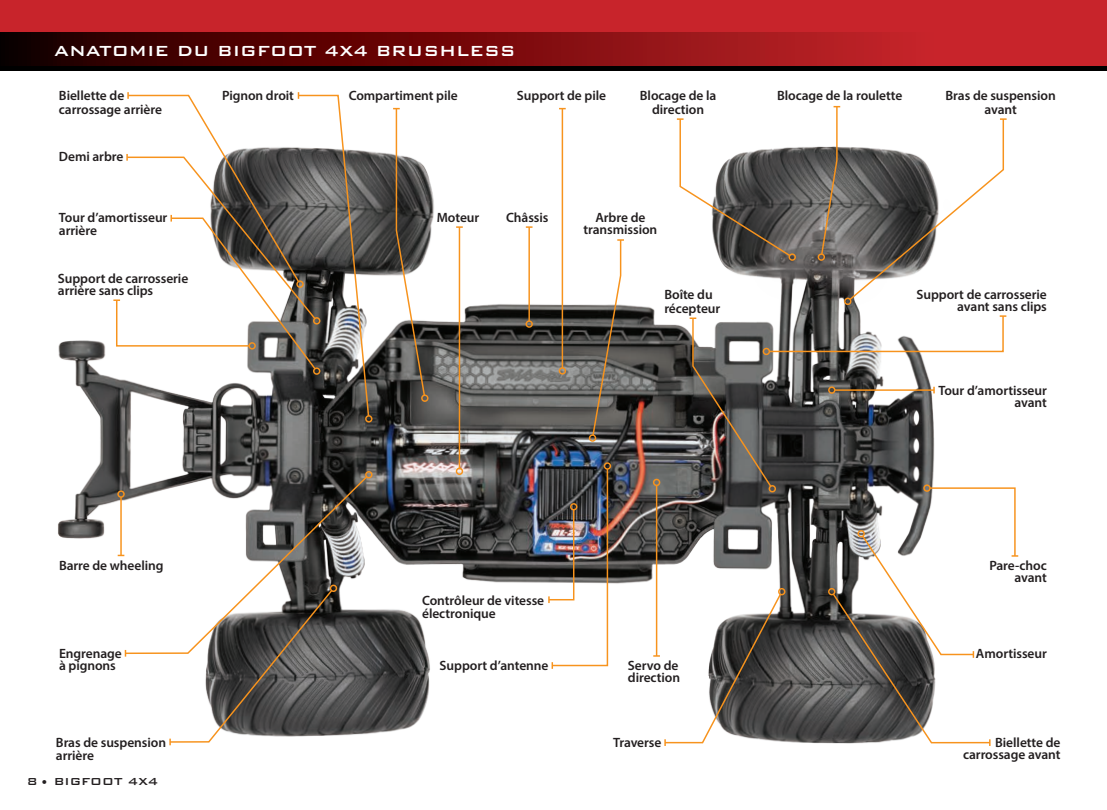
<style>
.page{position:relative;width:1107px;height:810px;background:#fff}
.page>*{position:absolute;margin:0;border:0;box-sizing:border-box;transform-origin:0 0}
.t1{font:500 19.5px "Bank Gothic BT";color:#fff}
.t2{font:600 13.5px/13.5px "Myriad Pro";letter-spacing:-.005em;color:#231f20}
.t3{font:500 13.5px "Bank Gothic BT";color:#231f20}
</style>
<div class="page">
<div style="left:0;top:0;width:1107px;height:70px;background:#000"></div>
<div style="left:0;top:0;width:1107px;height:51px;background:#c8242b"></div>
<svg style="left:0;top:32px;width:1107px;height:34px;background:#7f0f12"></svg>
<img style="left:58px;top:106px;width:961px;height:640px">
<hr style="left:459px;top:227px;width:1px;height:241px;background:#f7931d">
<svg style="left:456px;top:226px;width:7px;height:2px"></svg>
<div style="left:456px;top:468px;width:7px;height:7px;border:1px solid #f7931d;border-radius:50%"></div>
<svg style="left:124px;top:475px;width:245px;height:180px"></svg>
<div style="left:365px;top:471px;width:8px;height:7px;border:1px solid #f7931d;border-radius:50%"></div>
<hr style="left:562px;top:109px;width:1px;height:259px;background:#f7931d">
<div style="left:559px;top:367px;width:7px;height:8px;border:1px solid #f7931d;border-radius:50%"></div>
<svg style="left:848px;top:118px;width:159px;height:184px"></svg>
<div style="left:844px;top:298px;width:8px;height:7px;border:1px solid #f7931d;border-radius:50%"></div>
<hr style="left:528px;top:227px;width:2px;height:94px;background:#f7931d">
<svg style="left:526px;top:226px;width:7px;height:2px"></svg>
<div style="left:525px;top:320px;width:8px;height:8px;border:1px solid #f7931d;border-radius:50%"></div>
<svg style="left:820px;top:105px;width:20px;height:151px"></svg>
<div style="left:818px;top:253px;width:7px;height:8px;border:1px solid #f7931d;border-radius:50%"></div>
<svg style="left:677px;top:118px;width:115px;height:140px"></svg>
<div style="left:789px;top:253px;width:7px;height:8px;border:1px solid #f7931d;border-radius:50%"></div>
<div style="left:604px;top:462px;width:7px;height:8px;border:1px solid #f7931d;border-radius:50%"></div>
<svg style="left:591px;top:239px;width:33px;height:198px"></svg>
<div style="left:589px;top:434px;width:7px;height:8px;border:1px solid #f7931d;border-radius:50%"></div>
<svg style="left:393px;top:107px;width:33px;height:290px"></svg>
<div style="left:421px;top:394px;width:8px;height:8px;border:1px solid #f7931d;border-radius:50%"></div>
<div style="left:365px;top:415px;width:8px;height:8px;border:1px solid #f7931d;border-radius:50%"></div>
<img style="left:547px;top:468px;width:62px;height:201px">
<svg style="left:169px;top:589px;width:165px;height:156px"></svg>
<div style="left:330px;top:585px;width:7px;height:7px;border:1px solid #f7931d;border-radius:50%"></div>
<svg style="left:113px;top:92px;width:257px;height:326px"></svg>
<svg style="left:653px;top:315px;width:365px;height:431px"></svg>
<div style="left:769px;top:485px;width:7px;height:7px;border:1px solid #f7931d;border-radius:50%"></div>
<hr style="left:120px;top:497px;width:2px;height:58px;background:#f7931d">
<div style="left:117px;top:490px;width:8px;height:8px;border:1px solid #f7931d;border-radius:50%"></div>
<p class="t1" style="left:54px;top:41px;width:463px">ANATOMIE DU BIGFOOT 4X4 BRUSHLESS</p>
<p class="t2" style="left:59px;top:89px;width:105px">Biellette de carrossage arrière</p>
<p class="t2" style="left:59px;top:149px;width:66px">Demi arbre</p>
<p class="t2" style="left:222px;top:89px;width:73px">Pignon droit</p>
<p class="t2" style="left:349px;top:89px;width:111px">Compartiment pile</p>
<p class="t2" style="left:517px;top:89px;width:91px">Support de pile</p>
<p class="t2" style="left:640px;top:89px;width:78px">Blocage de la</p>
<p class="t2" style="left:777px;top:89px;width:127px">Blocage de la roulette</p>
<p class="t2" style="left:652px;top:102px;width:54px">direction</p>
<p class="t2" style="left:946px;top:89px;width:112px;text-align:center">Bras de suspension avant</p>
<p class="t2" style="left:59px;top:210px;width:110px">Tour d’amortisseur arrière</p>
<p class="t2" style="left:506px;top:210px;width:44px">Châssis</p>
<p class="t2" style="left:437px;top:210px;width:44px">Moteur</p>
<p class="t2" style="left:58px;top:272px;width:132px;line-height:11.9px">Support de carrosserie arrière sans clips</p>
<p class="t2" style="left:584px;top:211px;width:75px;line-height:12px;text-align:center">Arbre de transmission</p>
<p class="t2" style="left:664px;top:288px;width:58px">Boîte du récepteur</p>
<p class="t2" style="left:917px;top:289px;width:132px;line-height:11.9px;text-align:right">Support de carrosserie avant sans clips</p>
<p class="t2" style="left:938px;top:385px;width:110px;line-height:12px;text-align:right">Tour d’amortisseur avant</p>
<p class="t2" style="left:59px;top:558px;width:106px">Barre de wheeling</p>
<p class="t2" style="left:59px;top:647px;width:64px;line-height:12px">Engrenage à pignons</p>
<p class="t2" style="left:422px;top:593px;width:124px">Contrôleur de vitesse électronique</p>
<p class="t2" style="left:440px;top:659px;width:110px">Support d’antenne</p>
<p class="t2" style="left:628px;top:659px;width:54px;line-height:11.9px">Servo de direction</p>
<p class="t2" style="left:989px;top:559px;width:59px;line-height:12px;text-align:right">Pare-choc avant</p>
<p class="t2" style="left:976px;top:647px;width:72px">Amortisseur</p>
<p class="t2" style="left:56px;top:735px;width:112px">Bras de suspension arrière</p>
<p class="t3" style="left:27px;top:774px;width:133px">8 • BIGFOOT 4X4</p>
<p class="t2" style="left:613px;top:735px;width:50px">Traverse</p>
<p class="t2" style="left:963px;top:736px;width:99px;line-height:11.9px;text-align:right">Biellette de carrossage avant</p>
</div>
